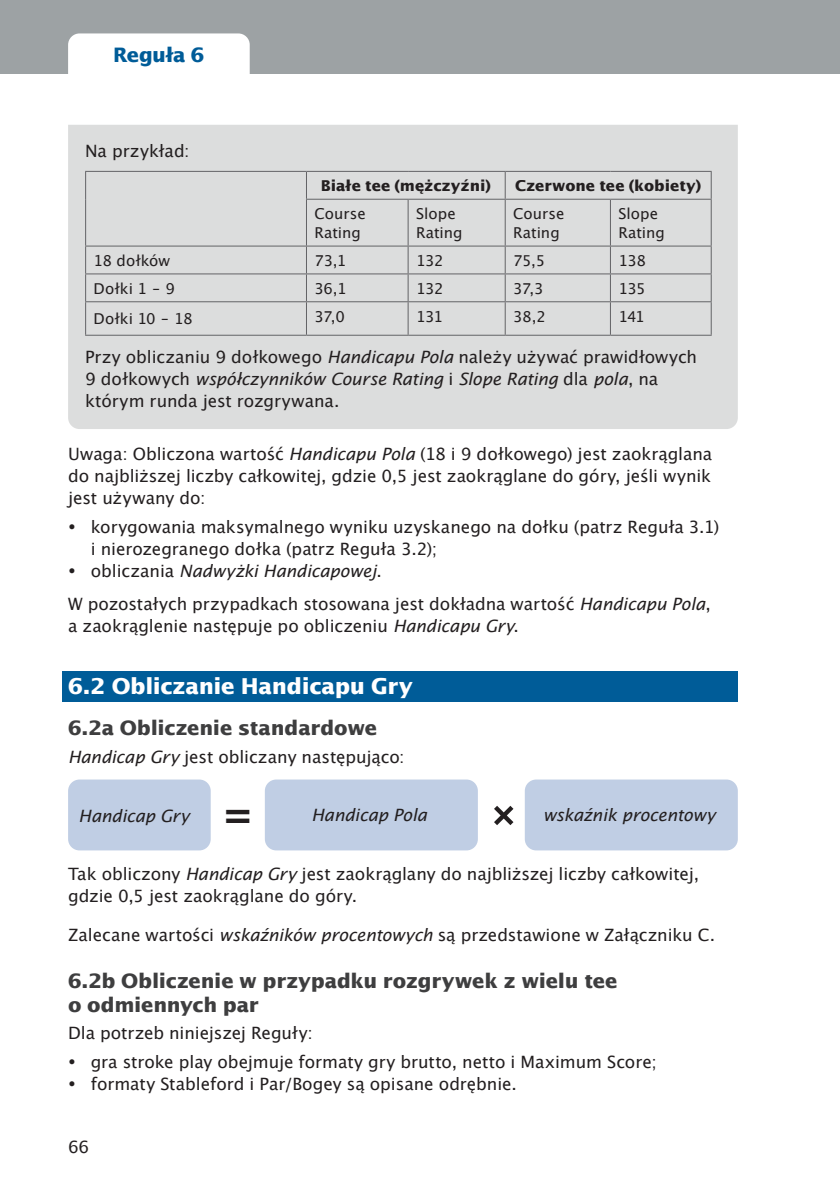
<style>
.page{position:relative;width:840px;height:1191px;background:#fff}
.page>*{position:absolute;margin:0;border:0;box-sizing:border-box;transform-origin:0 0}
.body_text_8_5_11{font:700 40px "Lucida San";color:#231f20}
.t1{font:700 22px "Lucida San";letter-spacing:-.015em;color:#fff}
.t2{font:700 20px/24px "Lucida San";letter-spacing:-.01em;color:#3e3e3f}
.Section_name{font:700 20px "Lucida San";letter-spacing:-.015em;color:#005c98}
.body_text_8_5_11-2{font:17px/22px "Lucida San Rom";color:#231f20}
.body_text_before_bul{font:17px/22px "Lucida San Rom";color:#231f20}
.body_text_8_5_11-3{font:17px "Lucida San Rom Ita";letter-spacing:-.01em;color:#231f20}
.Table_text_7_5_9_5{font:15px/19px "Lucida San Rom";color:#231f20}
.Table_text_7_5_9_5-2{font:700 15px "Lucida San";color:#231f20}
.s1{font-family:"Lucida San Rom Ita"}
.s2{font-family:"Lucida San Rom"}
</style>
<div class="page">
<div style="left:0;top:0;width:839px;height:74px;background:#9da2a4"></div>
<div style="left:68px;top:33px;width:181px;height:41px;background:#fff"></div>
<div style="left:62px;top:671px;width:675px;height:30px;background:#005c98"></div>
<div style="left:68px;top:125px;width:669px;height:304px;background:#dcdddd"></div>
<hr style="left:85px;top:171px;width:221px;height:1px;background:#636366">
<svg style="left:85px;top:172px;width:1px;height:27px"></svg>
<hr style="left:306px;top:171px;width:102px;height:1px;background:#636366">
<svg style="left:306px;top:172px;width:1px;height:27px"></svg>
<hr style="left:408px;top:171px;width:97px;height:1px;background:#636366">
<hr style="left:505px;top:171px;width:105px;height:1px;background:#636366">
<svg style="left:504px;top:172px;width:1px;height:27px"></svg>
<hr style="left:610px;top:171px;width:101px;height:1px;background:#636366">
<svg style="left:710px;top:172px;width:1px;height:27px"></svg>
<hr style="left:85px;top:199px;width:1px;height:46px;background:#636366">
<hr style="left:306px;top:199px;width:102px;height:1px;background:#636366">
<hr style="left:306px;top:200px;width:1px;height:45px;background:#636366">
<hr style="left:408px;top:199px;width:97px;height:1px;background:#636366">
<hr style="left:407px;top:200px;width:1px;height:45px;background:#636366">
<hr style="left:505px;top:199px;width:105px;height:1px;background:#636366">
<hr style="left:504px;top:200px;width:1px;height:45px;background:#636366">
<hr style="left:610px;top:199px;width:101px;height:1px;background:#636366">
<hr style="left:609px;top:200px;width:1px;height:45px;background:#636366">
<hr style="left:710px;top:200px;width:1px;height:45px;background:#636366">
<hr style="left:85px;top:245px;width:221px;height:1px;background:#636366">
<hr style="left:306px;top:245px;width:102px;height:1px;background:#636366">
<hr style="left:408px;top:245px;width:97px;height:1px;background:#636366">
<hr style="left:505px;top:245px;width:105px;height:1px;background:#636366">
<hr style="left:610px;top:245px;width:101px;height:1px;background:#636366">
<hr style="left:85px;top:273px;width:221px;height:1px;background:#636366">
<svg style="left:85px;top:246px;width:1px;height:55px"></svg>
<hr style="left:306px;top:273px;width:102px;height:1px;background:#636366">
<svg style="left:306px;top:246px;width:1px;height:55px"></svg>
<hr style="left:408px;top:273px;width:97px;height:1px;background:#636366">
<svg style="left:407px;top:246px;width:1px;height:55px"></svg>
<hr style="left:505px;top:273px;width:105px;height:1px;background:#636366">
<svg style="left:504px;top:246px;width:1px;height:55px"></svg>
<hr style="left:610px;top:273px;width:101px;height:1px;background:#636366">
<svg style="left:609px;top:246px;width:1px;height:55px"></svg>
<svg style="left:710px;top:246px;width:1px;height:55px"></svg>
<hr style="left:85px;top:301px;width:221px;height:1px;background:#636366">
<hr style="left:85px;top:302px;width:1px;height:33px;background:#636366">
<hr style="left:306px;top:301px;width:102px;height:1px;background:#636366">
<hr style="left:306px;top:302px;width:1px;height:33px;background:#636366">
<hr style="left:408px;top:301px;width:97px;height:1px;background:#636366">
<hr style="left:407px;top:302px;width:1px;height:33px;background:#636366">
<hr style="left:505px;top:301px;width:105px;height:1px;background:#636366">
<hr style="left:504px;top:302px;width:1px;height:33px;background:#636366">
<hr style="left:610px;top:301px;width:101px;height:1px;background:#636366">
<hr style="left:609px;top:302px;width:1px;height:33px;background:#636366">
<hr style="left:710px;top:302px;width:1px;height:33px;background:#636366">
<hr style="left:85px;top:335px;width:221px;height:1px;background:#636366">
<hr style="left:306px;top:335px;width:102px;height:1px;background:#636366">
<hr style="left:408px;top:335px;width:97px;height:1px;background:#636366">
<hr style="left:505px;top:335px;width:105px;height:1px;background:#636366">
<hr style="left:610px;top:335px;width:101px;height:1px;background:#636366">
<div style="left:68px;top:779px;width:142px;height:71px;background:#c0cee4;border-radius:11px"></div>
<div style="left:265px;top:779px;width:212px;height:71px;background:#c0cee4;border-radius:11px"></div>
<div style="left:524px;top:779px;width:213px;height:71px;background:#c0cee4;border-radius:11px"></div>
<p class="Section_name" style="left:113px;top:41px;width:93px">Reguła 6</p>
<p class="body_text_before_bul" style="left:85px;top:140px;width:106px">Na przykład:</p>
<p class="Table_text_7_5_9_5-2" style="left:320px;top:176px;width:172px">Białe tee (mężczyźni)</p>
<p class="Table_text_7_5_9_5-2" style="left:515px;top:176px;width:187px">Czerwone tee (kobiety)</p>
<p class="Table_text_7_5_9_5" style="left:314px;top:204px;width:53px">Course<br>Rating</p>
<p class="Table_text_7_5_9_5" style="left:416px;top:204px;width:48px">Slope<br>Rating</p>
<p class="Table_text_7_5_9_5" style="left:513px;top:204px;width:53px">Course<br>Rating</p>
<p class="Table_text_7_5_9_5" style="left:618px;top:204px;width:48px">Slope<br>Rating</p>
<p class="Table_text_7_5_9_5" style="left:94px;top:251px;width:78px">18 dołków</p>
<p class="Table_text_7_5_9_5" style="left:314px;top:251px;width:33px">73,1</p>
<p class="Table_text_7_5_9_5" style="left:416px;top:251px;width:29px">132</p>
<p class="Table_text_7_5_9_5" style="left:513px;top:251px;width:33px">75,5</p>
<p class="Table_text_7_5_9_5" style="left:618px;top:251px;width:29px">138</p>
<p class="Table_text_7_5_9_5" style="left:94px;top:279px;width:83px">Dołki 1 – 9</p>
<p class="Table_text_7_5_9_5" style="left:314px;top:279px;width:34px">36,1</p>
<p class="Table_text_7_5_9_5" style="left:416px;top:279px;width:29px">132</p>
<p class="Table_text_7_5_9_5" style="left:513px;top:279px;width:32px">37,3</p>
<p class="Table_text_7_5_9_5" style="left:618px;top:279px;width:29px">135</p>
<p class="Table_text_7_5_9_5" style="left:94px;top:310px;width:100px">Dołki 10 – 18</p>
<p class="Table_text_7_5_9_5" style="left:314px;top:307px;width:32px">37,0</p>
<p class="Table_text_7_5_9_5" style="left:416px;top:307px;width:28px">131</p>
<p class="Table_text_7_5_9_5" style="left:513px;top:307px;width:34px">38,2</p>
<p class="Table_text_7_5_9_5" style="left:618px;top:307px;width:28px">141</p>
<p class="body_text_before_bul" style="left:85px;top:346px;width:613px">Przy obliczaniu 9 dołkowego <span class="s1">Handicapu Pola</span> należy używać prawidłowych<br>9 dołkowych <span class="s1">współczynników Course Rating</span> i <span class="s1">Slope Rating</span> dla <span class="s1">pola</span>, na którym runda jest rozgrywana.</p>
<p class="body_text_8_5_11-2" style="left:68px;top:443px;width:645px;text-align:justify">Uwaga: Obliczona wartość <span class="s1">Handicapu Pola</span> (18 i 9 dołkowego) jest zaokrąglana do najbliższej liczby całkowitej, gdzie 0,5 jest zaokrąglane do góry, jeśli wynik jest używany do:</p>
<p class="body_text_8_5_11-2" style="left:91px;top:516px;width:629px;text-indent:-23px">• korygowania maksymalnego wyniku uzyskanego na dołku (patrz Reguła 3.1) i nierozegranego dołka (patrz Reguła 3.2);</p>
<p class="body_text_8_5_11-3" style="left:68px;top:561px;width:315px">• <span class="s2">obliczania</span> Nadwyżki Handicapowej<span class="s2">.</span></p>
<p class="body_text_8_5_11-2" style="left:68px;top:593px;width:644px">W pozostałych przypadkach stosowana jest dokładna wartość <span class="s1">Handicapu Pola</span>, a zaokrąglenie następuje po obliczeniu <span class="s1">Handicapu Gry</span>.</p>
<h2 class="t1" style="left:68px;top:671px;width:346px">6.2 Obliczanie Handicapu Gry</h2>
<h3 class="t2" style="left:68px;top:716px;width:310px">6.2a Obliczenie standardowe</h3>
<p class="body_text_8_5_11-2" style="left:68px;top:746px;width:338px"><span class="s1">Handicap Gry</span> jest obliczany następująco:</p>
<p class="body_text_8_5_11-3" style="left:79px;top:806px;width:112px">Handicap Gry</p>
<p class="body_text_8_5_11" style="left:224px;top:787px;width:29px">=</p>
<p class="body_text_8_5_11-3" style="left:311px;top:804px;width:117px">Handicap Pola</p>
<p class="body_text_8_5_11-3" style="left:542px;top:804px;width:174px">wskaźnik procentowy</p>
<p class="body_text_8_5_11-2" style="left:68px;top:863px;width:632px">Tak obliczony <span class="s1">Handicap Gry</span> jest zaokrąglany do najbliższej liczby całkowitej, gdzie 0,5 jest zaokrąglane do góry.</p>
<p class="body_text_8_5_11-2" style="left:68px;top:924px;width:648px">Zalecane wartości <span class="s1">wskaźników procentowych</span> są przedstawione w Załączniku C.</p>
<h3 class="t2" style="left:68px;top:969px;width:550px">6.2b Obliczenie w przypadku rozgrywek z wielu tee o odmiennych par</h3>
<p class="body_text_8_5_11-2" style="left:68px;top:1022px;width:246px">Dla potrzeb niniejszej Reguły:</p>
<p class="body_text_8_5_11-2" style="left:68px;top:1051px;width:589px">• gra stroke play obejmuje formaty gry brutto, netto i Maximum Score;</p>
<p class="body_text_8_5_11-2" style="left:68px;top:1073px;width:450px">• formaty Stableford i Par/Bogey są opisane odrębnie.</p>
<p class="body_text_8_5_11-2" style="left:68px;top:1136px;width:23px">66</p>
</div>
